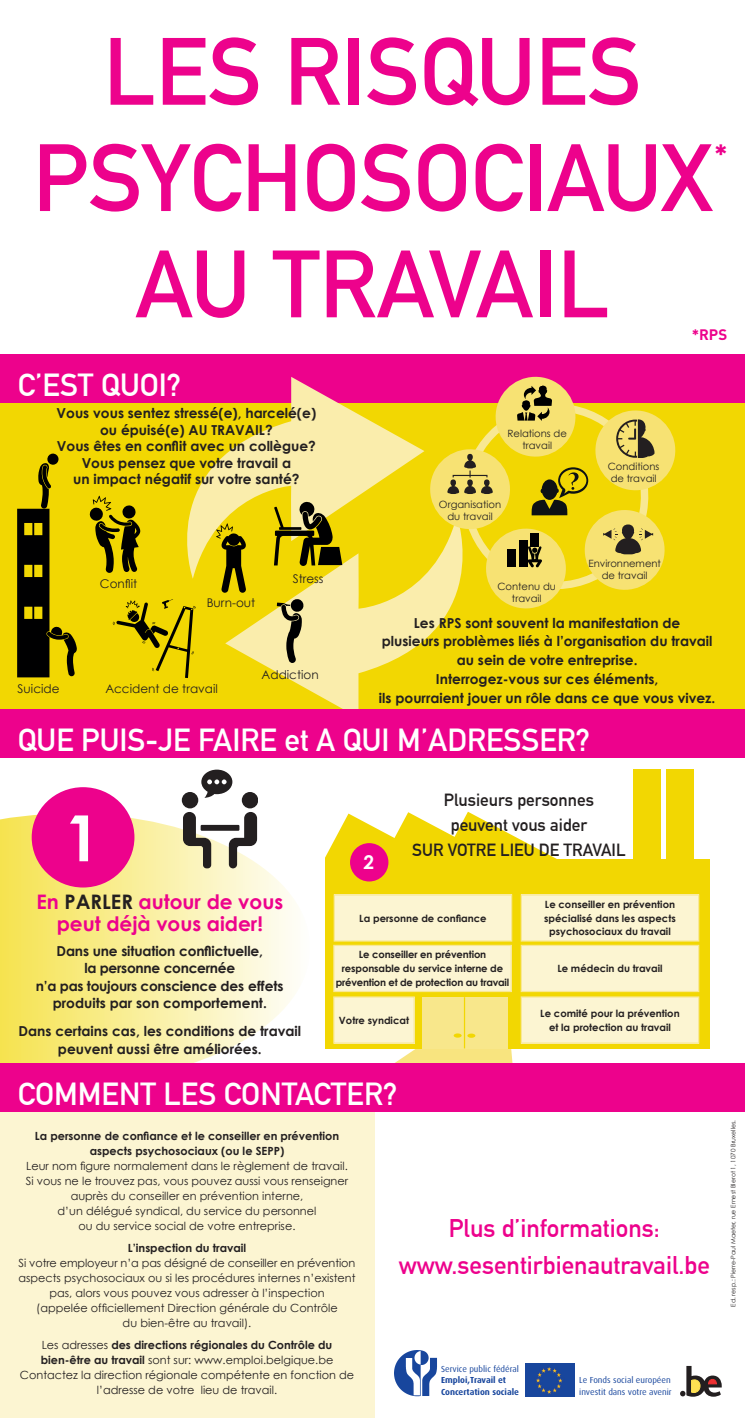
<style>
.page{position:relative;width:745px;height:1418px;background:#fff}
.page>*{position:absolute;margin:0;border:0;box-sizing:border-box;transform-origin:0 0}
.t1{font:700 93.75px/106.2px "DIN Alternate";color:#ed028c;text-align:center}
.t2{font:700 63.75px "Century Gothic";color:#fff}
.t3{font:700 31.25px "DIN Alternate";color:#fff}
.t4{font:700 27.5px "DIN";color:#ed028c}
.t5{font:700 25px/37.5px "DIN Alternate";color:#ed028c;text-align:center}
.t6{font:700 20px/22.5px "Century Gothic";color:#ed028c;text-align:center}
.t7{font:700 19px "Century Gothic";color:#fff}
.t8{font:700 17.25px/24.9px "DIN Alternate";color:#231f20;text-align:center}
.t9{font:700 15px "DIN";color:#ed028c}
.t10{font:700 13.75px/16.5px "Century Gothic";color:#231f20;text-align:center}
.t11{font:12px "Century Gothic";color:#231f20}
.t12{font:11.25px/15px "Century Gothic";color:#231f20;text-align:center}
.t13{font:700 11.25px/15px "Century Gothic";color:#231f20;text-align:center}
.t14{font:700 10px/13.8px "Century Gothic";color:#231f20;text-align:center}
.t15{font:10px/12px "Century Gothic";color:#231f20;text-align:center}
.t16{font:8.75px/11.2px "Dax";color:#18469d}
.t17{font:700 8.75px/11.2px "Dax";color:#18469d}
.t18{font:6.25px "Century Gothic";color:#231f20}
.s1{color:#231f20}
.s2{font-weight:700}
</style>
<div class="page">
<div style="left:665px;top:769px;width:28px;height:98px;background:#f2d702"></div>
<div style="left:633px;top:769px;width:27px;height:98px;background:#f2d702"></div>
<svg style="left:0;top:813px;width:296px;height:250px;background:#f9efa4"></svg>
<div style="left:0;top:1063px;width:744px;height:49px;background:#ed028c"></div>
<div style="left:0;top:354px;width:744px;height:382px;background:#f2d702"></div>
<div style="left:0;top:354px;width:744px;height:49px;background:#ed028c"></div>
<svg style="left:187px;top:377px;width:237px;height:201px"></svg>
<svg style="left:225px;top:516px;width:224px;height:193px"></svg>
<div style="left:0;top:709px;width:744px;height:48px;background:#ed028c"></div>
<svg style="left:325px;top:811px;width:232px;height:69px"></svg>
<div style="left:324px;top:880px;width:385px;height:168px;background:#f2d702"></div>
<div style="left:32px;top:787px;width:102px;height:100px;background:#ed028c;border-radius:50%"></div>
<div style="left:334px;top:895px;width:177px;height:46px;background:#fcf5d2"></div>
<div style="left:333px;top:894px;width:179px;height:47px;border:1px solid #f8e893"></div>
<div style="left:0;top:1112px;width:374px;height:305px;background:#fcf5d2"></div>
<img style="left:394px;top:1350px;width:43px;height:47px">
<img style="left:525px;top:1363px;width:49px;height:33px">
<svg style="left:680px;top:1365px;width:41px;height:31px"></svg>
<div style="left:521px;top:895px;width:177px;height:46px;background:#fcf5d2"></div>
<div style="left:520px;top:894px;width:178px;height:47px;border:1px solid #f8e893"></div>
<div style="left:333px;top:945px;width:178px;height:46px;background:#fcf5d2"></div>
<div style="left:333px;top:944px;width:178px;height:48px;border:1px solid #f8e893"></div>
<div style="left:521px;top:945px;width:177px;height:46px;background:#fcf5d2"></div>
<div style="left:520px;top:944px;width:178px;height:48px;border:1px solid #f8e893"></div>
<div style="left:333px;top:997px;width:81px;height:46px;background:#fcf5d2"></div>
<div style="left:333px;top:996px;width:81px;height:47px;border:1px solid #f8e893"></div>
<div style="left:521px;top:997px;width:177px;height:46px;background:#fcf5d2"></div>
<div style="left:520px;top:996px;width:178px;height:47px;border:1px solid #f8e893"></div>
<div style="left:422px;top:997px;width:85px;height:51px;background:#f8e78b"></div>
<hr style="left:463px;top:997px;width:2px;height:51px;background:#f2d702">
<svg style="left:282px;top:1009px;width:234px;height:199px"></svg>
<div style="left:516px;top:859px;width:193px;height:25px;background:#f2d702"></div>
<div style="left:350px;top:843px;width:38px;height:38px;background:#ed028c;border-radius:50%"></div>
<svg style="left:89px;top:496px;width:51px;height:77px"></svg>
<svg style="left:113px;top:599px;width:83px;height:79px"></svg>
<svg style="left:276px;top:598px;width:28px;height:65px;background:#a19868"></svg>
<svg style="left:216px;top:523px;width:30px;height:70px"></svg>
<div style="left:47px;top:453px;width:12px;height:12px;background:#000001;border-radius:50%"></div>
<svg style="left:17px;top:463px;width:60px;height:214px"></svg>
<svg style="left:274px;top:501px;width:68px;height:65px"></svg>
<svg style="left:426px;top:376px;width:250px;height:235px"></svg>
<svg style="left:182px;top:769px;width:75px;height:99px"></svg>
<h1 class="t1" style="left:33px;top:12px;width:680px">LES RISQUES<br>PSYCHOSOCIAUX<br>AU TRAVAIL</h1>
<h3 class="t4" style="left:713px;top:136px;width:15px">*</h3>
<h3 class="t3" style="left:18px;top:361px;width:165px">C’EST QUOI?</h3>
<p class="t10" style="left:57px;top:404px;width:261px">Vous vous sentez stressé(e), harcelé(e) ou épuisé(e) AU TRAVAIL?<br>Vous êtes en conflit avec un collègue?<br>Vous pensez que votre travail a<br>un impact négatif sur votre santé?</p>
<p class="t11" style="left:100px;top:576px;width:39px">Conflit</p>
<p class="t11" style="left:206px;top:595px;width:50px">Burn-out</p>
<p class="t11" style="left:292px;top:571px;width:32px">Stress</p>
<p class="t11" style="left:261px;top:667px;width:59px">Addiction</p>
<p class="t11" style="left:18px;top:681px;width:43px">Suicide</p>
<p class="t11" style="left:105px;top:681px;width:114px">Accident de travail</p>
<h3 class="t9" style="left:691px;top:324px;width:37px">*RPS</h3>
<p class="t15" style="left:507px;top:427px;width:61px">Relations de travail</p>
<p class="t15" style="left:438px;top:498px;width:64px">Organisation du travail</p>
<p class="t15" style="left:497px;top:580px;width:60px">Contenu du travail</p>
<p class="t15" style="left:607px;top:460px;width:53px;text-align:left">Conditions de travail</p>
<p class="t15" style="left:588px;top:557px;width:74px">Environnement de travail</p>
<p class="t10" style="left:379px;top:613px;width:338px;line-height:18.8px">Les RPS sont souvent la manifestation de<br>plusieurs problèmes liés à l’organisation du travail au sein de votre entreprise.<br>Interrogez-vous sur ces éléments,<br>ils pourraient jouer un rôle dans ce que vous vivez.</p>
<h3 class="t3" style="left:18px;top:716px;width:573px">QUE PUIS-JE FAIRE et A QUI M’ADRESSER?</h3>
<h2 class="t2" style="left:64px;top:798px;width:37px">1</h2>
<h3 class="t6" style="left:36px;top:889px;width:248px">En <span class="s1">PARLER</span> autour de vous peut déjà vous aider!</h3>
<p class="t10" style="left:36px;top:941px;width:249px;line-height:17.5px">Dans une situation conflictuelle,<br>la personne concernée<br>n’a pas toujours conscience des effets produits par son comportement.</p>
<p class="t10" style="left:18px;top:1022px;width:284px;line-height:17.5px">Dans certains cas, les conditions de travail peuvent aussi être améliorées.</p>
<h3 class="t7" style="left:363px;top:850px;width:12px">2</h3>
<h3 class="t8" style="left:412px;top:786px;width:215px">Plusieurs personnes<br>peuvent vous aider<br>SUR VOTRE LIEU DE TRAVAIL</h3>
<p class="t14" style="left:359px;top:911px;width:129px">La personne de confiance</p>
<p class="t14" style="left:335px;top:947px;width:175px">Le conseiller en prévention responsable du service interne de prévention et de protection au travail</p>
<p class="t14" style="left:544px;top:897px;width:133px">Le conseiller en prévention spécialisé dans les aspects psychosociaux du travail</p>
<p class="t14" style="left:557px;top:961px;width:107px">Le médecin du travail</p>
<p class="t14" style="left:339px;top:1013px;width:71px">Votre syndicat</p>
<p class="t14" style="left:540px;top:1006px;width:141px">Le comité pour la prévention et la protection au travail</p>
<h3 class="t3" style="left:18px;top:1070px;width:381px">COMMENT LES CONTACTER?</h3>
<p class="t13" style="left:35px;top:1128px;width:305px">La personne de confiance et le conseiller en prévention aspects psychosociaux (ou le SEPP)</p>
<p class="t12" style="left:26px;top:1158px;width:323px">Leur nom figure normalement dans le règlement de travail.<br>Si vous ne le trouvez pas, vous pouvez aussi vous renseigner auprès du conseiller en prévention interne,<br>d’un délégué syndical, du service du personnel<br>ou du service social de votre entreprise.</p>
<p class="t13" style="left:128px;top:1240px;width:120px">L’inspection du travail</p>
<p class="t12" style="left:18px;top:1255px;width:338px">Si votre employeur n’a pas désigné de conseiller en prévention aspects psychosociaux ou si les procédures internes n’existent pas, alors vous pouvez vous adresser à l’inspection<br>(appelée officiellement Direction générale du Contrôle<br>du bien-être au travail).</p>
<p class="t12" style="left:20px;top:1337px;width:335px">Les adresses <span class="s2">des directions régionales du Contrôle du bien-être au travail</span> sont sur: www.emploi.belgique.be Contactez la direction régionale compétente en fonction de l’adresse de votre lieu de travail.</p>
<h3 class="t5" style="left:398px;top:1207px;width:312px">Plus d’informations: www.sesentirbienautravail.be</h3>
<p class="t16" style="left:441px;top:1363px;width:79px">Service public fédéral</p>
<p class="t17" style="left:441px;top:1374px;width:79px">Emploi,Travail et<br>Concertation sociale</p>
<p class="t16" style="left:579px;top:1374px;width:94px">Le Fonds social européen investit dans votre avenir</p>
<p class="t18" style="left:729px;top:1306px;width:188px;rotate:-90deg">Ed. resp.: Pierre-Paul Maeter, rue Ernest Blerot 1, 1070 Bruxelles.</p>
</div>
